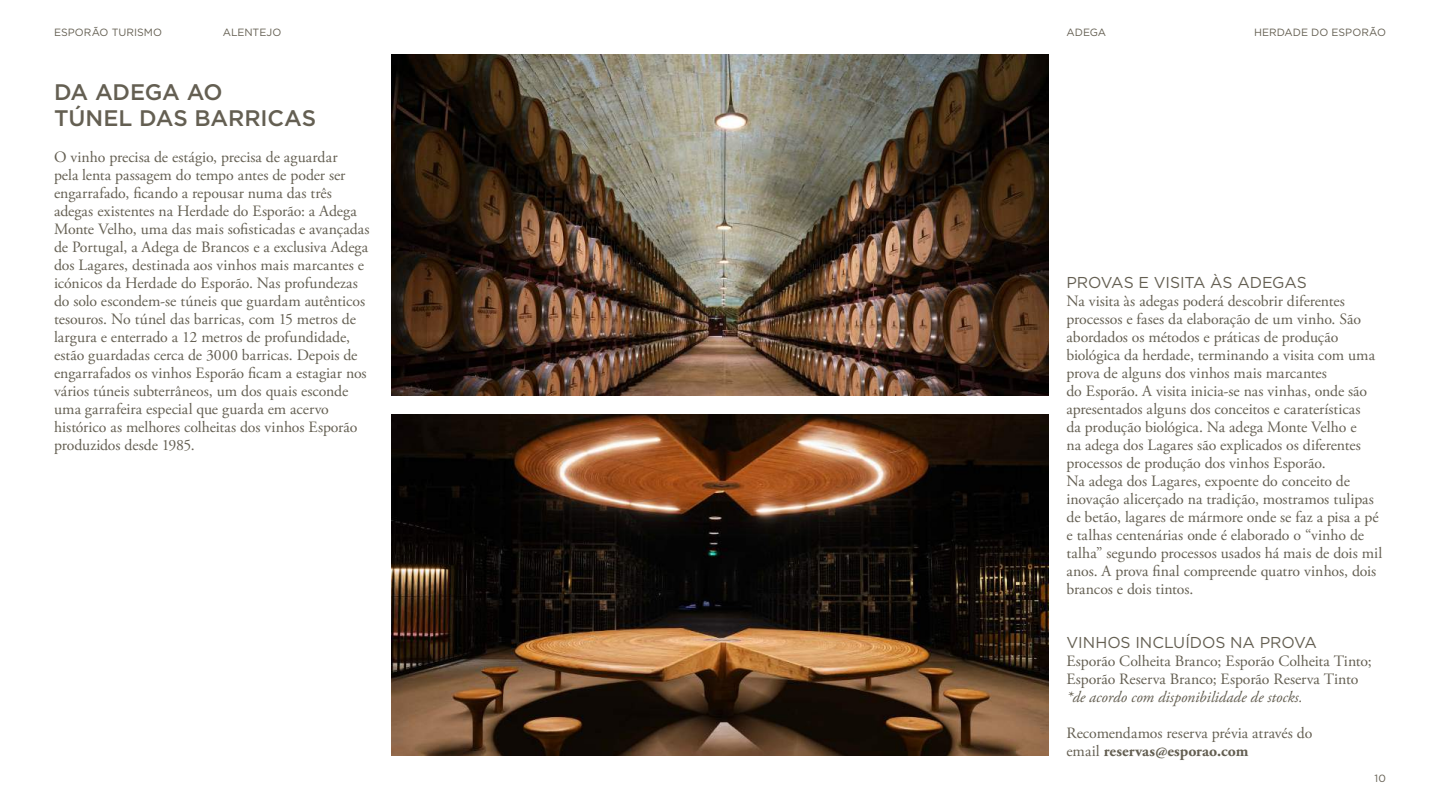
<style>
.page{position:relative;width:1440px;height:810px;background:#fff}
.page>*{position:absolute;margin:0;border:0;box-sizing:border-box;transform-origin:0 0}
.t1{font:500 22.5px/26.2px "Gotham";letter-spacing:-.005em;color:#645f52}
.t2{font:15.75px/18px "Adobe Garamond Pro";letter-spacing:-.005em;color:#645f52}
.t3{font:15.75px "Gotham";letter-spacing:-.005em;color:#645f52}
.t4{font:italic 15.75px "Adobe Garamond Pro";color:#645f52}
.t5{font:10.5px "Gotham";letter-spacing:.005em;color:#645f52}
.s1{font-weight:700}
</style>
<div class="page">
<img style="left:392px;top:414px;width:656px;height:342px">
<img style="left:392px;top:54px;width:656px;height:342px">
<p class="t5" style="left:54px;top:26px;width:110px">ESPORÃO TURISMO</p>
<p class="t5" style="left:223px;top:26px;width:60px">ALENTEJO</p>
<p class="t5" style="left:1066px;top:26px;width:41px">ADEGA</p>
<p class="t5" style="left:1254px;top:26px;width:133px">HERDADE DO ESPORÃO</p>
<h1 class="t1" style="left:54px;top:78px;width:264px">DA ADEGA AO<br>TÚNEL DAS BARRICAS</h1>
<p class="t2" style="left:54px;top:149px;width:317px">O vinho precisa de estágio, precisa de aguardar<br>pela lenta passagem do tempo antes de poder ser engarrafado, ficando a repousar numa das três adegas existentes na Herdade do Esporão: a Adega Monte Velho, uma das mais sofisticadas e avançadas de Portugal, a Adega de Brancos e a exclusiva Adega dos Lagares, destinada aos vinhos mais marcantes e icónicos da Herdade do Esporão. Nas profundezas do solo escondem-se túneis que guardam autênticos tesouros. No túnel das barricas, com 15 metros de largura e enterrado a 12 metros de profundidade, estão guardadas cerca de 3000 barricas. Depois de engarrafados os vinhos Esporão ficam a estagiar nos vários túneis subterrâneos, um dos quais esconde uma garrafeira especial que guarda em acervo histórico as melhores colheitas dos vinhos Esporão produzidos desde 1985.</p>
<p class="t3" style="left:1066px;top:274px;width:242px">PROVAS E VISITA ÀS ADEGAS</p>
<p class="t2" style="left:1066px;top:293px;width:317px">Na visita às adegas poderá descobrir diferentes processos e fases da elaboração de um vinho. São abordados os métodos e práticas de produção biológica da herdade, terminando a visita com uma prova de alguns dos vinhos mais marcantes<br>do Esporão. A visita inicia-se nas vinhas, onde são apresentados alguns dos conceitos e caraterísticas<br>da produção biológica. Na adega Monte Velho e<br>na adega dos Lagares são explicados os diferentes processos de produção dos vinhos Esporão.<br>Na adega dos Lagares, expoente do conceito de inovação alicerçado na tradição, mostramos tulipas de betão, lagares de mármore onde se faz a pisa a pé e talhas centenárias onde é elaborado o “vinho de talha” segundo processos usados há mais de dois mil anos. A prova final compreende quatro vinhos, dois brancos e dois tintos.</p>
<p class="t3" style="left:1066px;top:634px;width:252px">VINHOS INCLUÍDOS NA PROVA</p>
<p class="t2" style="left:1066px;top:653px;width:307px">Esporão Colheita Branco; Esporão Colheita Tinto;<br>Esporão Reserva Branco; Esporão Reserva Tinto</p>
<p class="t4" style="left:1066px;top:688px;width:238px">*de acordo com disponibilidade de stocks.</p>
<p class="t2" style="left:1066px;top:725px;width:247px">Recomendamos reserva prévia através do email <span class="s1">reservas@esporao.com</span></p>
<p class="t5" style="left:1375px;top:772px;width:13px">10</p>
</div>
